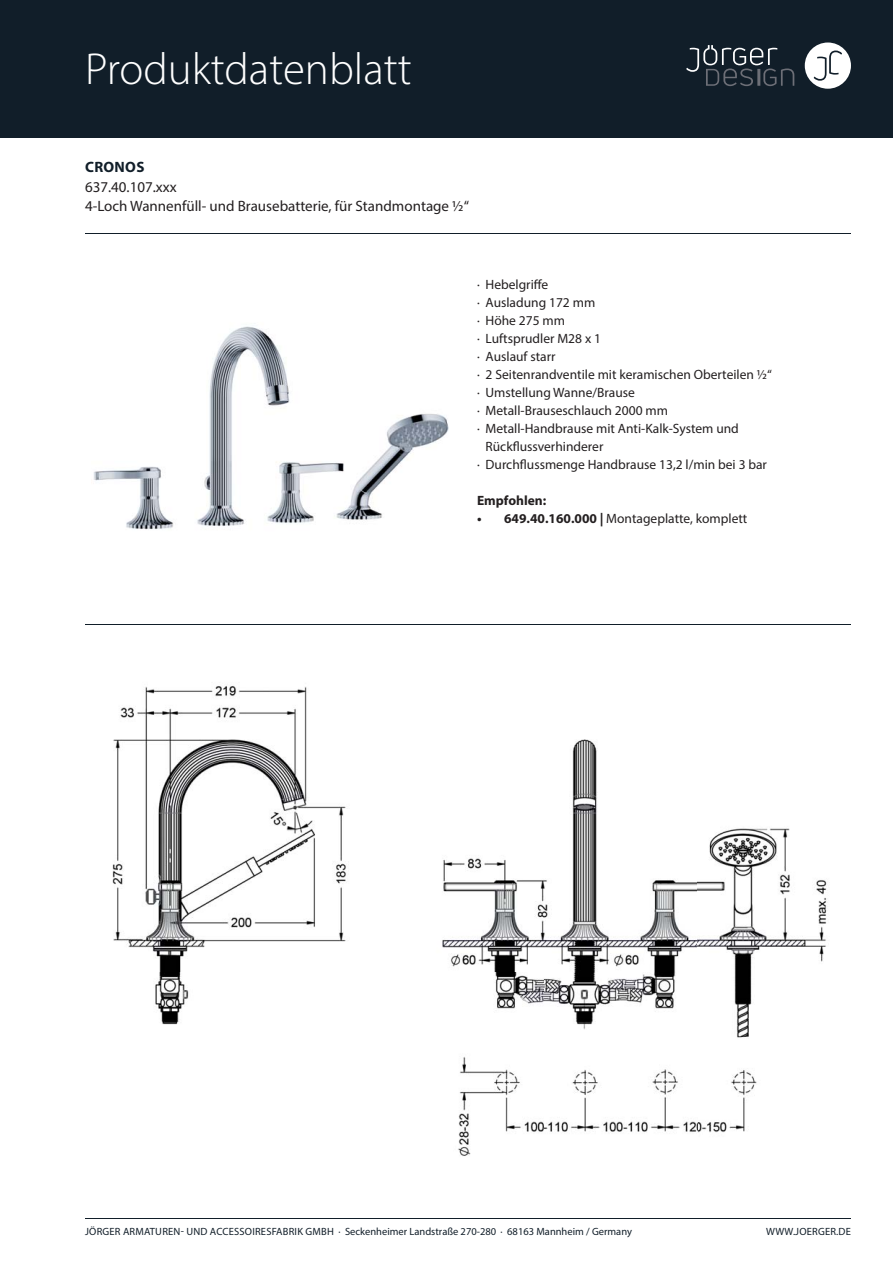
<style>
.page{position:relative;width:893px;height:1263px;background:#fff}
.page>*{position:absolute;margin:0;border:0;box-sizing:border-box;transform-origin:0 0}
.t1{font:300 45px "Myriad Pro";color:#fff}
.t2{font:15px "Myriad Pro";color:#231f20}
.t3{font:700 15px "Myriad Pro";letter-spacing:.02em;color:#111e29}
.t4{font:13.5px "Myriad Pro";color:#231f20}
.t5{font:700 13.5px "Myriad Pro";color:#231f20}
.t6{font:10.5px "Myriad Pro";letter-spacing:.005em;color:#111e29}
.s1{font-weight:700}
</style>
<div class="page">
<div style="left:0;top:0;width:893px;height:138px;background:#111e29"></div>
<div style="left:805px;top:43px;width:46px;height:46px;background:#fff;border-radius:50%"></div>
<svg style="left:814px;top:51px;width:28px;height:30px"></svg>
<svg style="left:686px;top:45px;width:108px;height:41px"></svg>
<hr style="left:85px;top:1218px;width:766px;height:1px;background:#111e29">
<hr style="left:85px;top:233px;width:766px;height:1px;background:#111e29">
<hr style="left:85px;top:624px;width:766px;height:1px;background:#111e29">
<img style="left:93px;top:326px;width:356px;height:204px">
<img style="left:112px;top:685px;width:716px;height:471px">
<h1 class="t1" style="left:85px;top:52px;width:328px">Produktdatenblatt</h1>
<p class="t3" style="left:85px;top:161px;width:61px">CRONOS</p>
<p class="t2" style="left:85px;top:200px;width:385px">4-Loch Wannenfüll- und Brausebatterie, für Standmontage ½“</p>
<p class="t2" style="left:85px;top:181px;width:93px">637.40.107.xxx</p>
<p class="t4" style="left:477px;top:279px;width:73px">· Hebelgriffe</p>
<p class="t4" style="left:477px;top:297px;width:120px">· Ausladung 172 mm</p>
<p class="t4" style="left:477px;top:315px;width:90px">· Höhe 275 mm</p>
<p class="t4" style="left:477px;top:333px;width:125px">· Luftsprudler M28 x 1</p>
<p class="t4" style="left:477px;top:351px;width:80px">· Auslauf starr</p>
<p class="t4" style="left:477px;top:369px;width:296px">· 2 Seitenrandventile mit keramischen Oberteilen ½“</p>
<p class="t4" style="left:477px;top:387px;width:159px">· Umstellung Wanne/Brause</p>
<p class="t4" style="left:477px;top:405px;width:192px">· Metall-Brauseschlauch 2000 mm</p>
<p class="t4" style="left:477px;top:423px;width:263px">· Metall-Handbrause mit Anti-Kalk-System und</p>
<p class="t4" style="left:485px;top:441px;width:119px">Rückflussverhinderer</p>
<p class="t4" style="left:477px;top:459px;width:291px">· Durchflussmenge Handbrause 13,2 l/min bei 3 bar</p>
<p class="t5" style="left:477px;top:495px;width:71px">Empfohlen:</p>
<p class="t4" style="left:477px;top:513px;width:272px"><span class="s1">• 649.40.160.000 |</span> Montageplatte, komplett</p>
<p class="t6" style="left:85px;top:1228px;width:548px">JÖRGER ARMATUREN- UND ACCESSOIRESFABRIK GMBH · Seckenheimer Landstraße 270-280 · 68163 Mannheim / Germany</p>
<p class="t6" style="left:766px;top:1228px;width:86px">WWW.JOERGER.DE</p>
</div>
